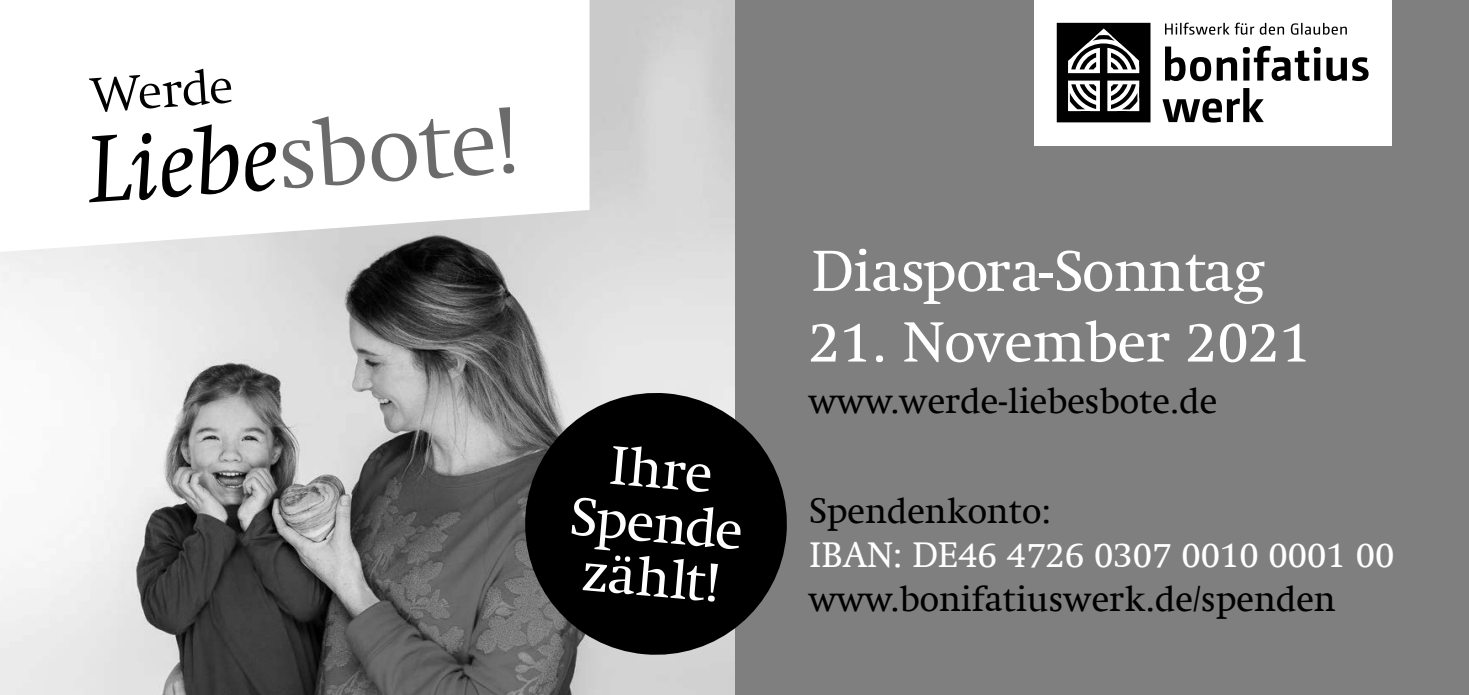
<style>
.page{position:relative;width:1469px;height:695px;background:#fff}
.page>*{position:absolute;margin:0;border:0;box-sizing:border-box;transform-origin:0 0}
.t1{font:300 96.25px "Swift Com";color:#6b6b6b}
.t2{font:58.8px "Swift Com";color:#fff}
.t3{font:57.75px "Swift Com";color:#fff}
.t4{font:300 49.7px "Swift Com";color:#000}
.t5{font:35.7px "Swift Com";color:#000}
.t6{font:35.7px "Swift Com";color:#fff}
.s1{font-weight:400;font-style:italic;color:#000}
</style>
<div class="page">
<div style="left:0;top:0;width:1468px;height:694px;background:#7f7f7f"></div>
<img style="left:0;top:0;width:734px;height:694px">
<svg style="left:0;top:0;width:589px;height:252px;background:#fafafa"></svg>
<svg style="left:519px;top:387px;width:268px;height:273px;fill:#000"></svg>
<svg style="left:571px;top:446px;width:169px;height:155px;background:#303030"></svg>
<div style="left:1034px;top:0;width:357px;height:145px;background:#fff"></div>
<svg style="left:1162px;top:88px;width:101px;height:34px"></svg>
<svg style="left:1165px;top:46px;width:203px;height:35px"></svg>
<svg style="left:1165px;top:23px;width:181px;height:12px"></svg>
<svg style="left:1056px;top:23px;width:94px;height:99px"></svg>
<h3 class="t4" style="left:88px;top:67px;width:145px;rotate:-4deg">Werde</h3>
<h1 class="t1" style="left:85px;top:115px;width:432px;rotate:-4deg"><span class="s1">Liebe</span>sbote!</h1>
<h2 class="t2" style="left:811px;top:236px;width:454px">Diaspora-Sonntag</h2>
<h3 class="t3" style="left:809px;top:308px;width:503px">21. November 2021</h3>
<p class="t5" style="left:809px;top:379px;width:409px">www.werde-liebesbote.de</p>
<p class="t5" style="left:809px;top:490px;width:243px">Spendenkonto:</p>
<p class="t6" style="left:809px;top:534px;width:587px">IBAN: DE46 4726 0307 0010 0001 00</p>
<p class="t5" style="left:809px;top:578px;width:528px">www.bonifatiuswerk.de/spenden</p>
</div>
